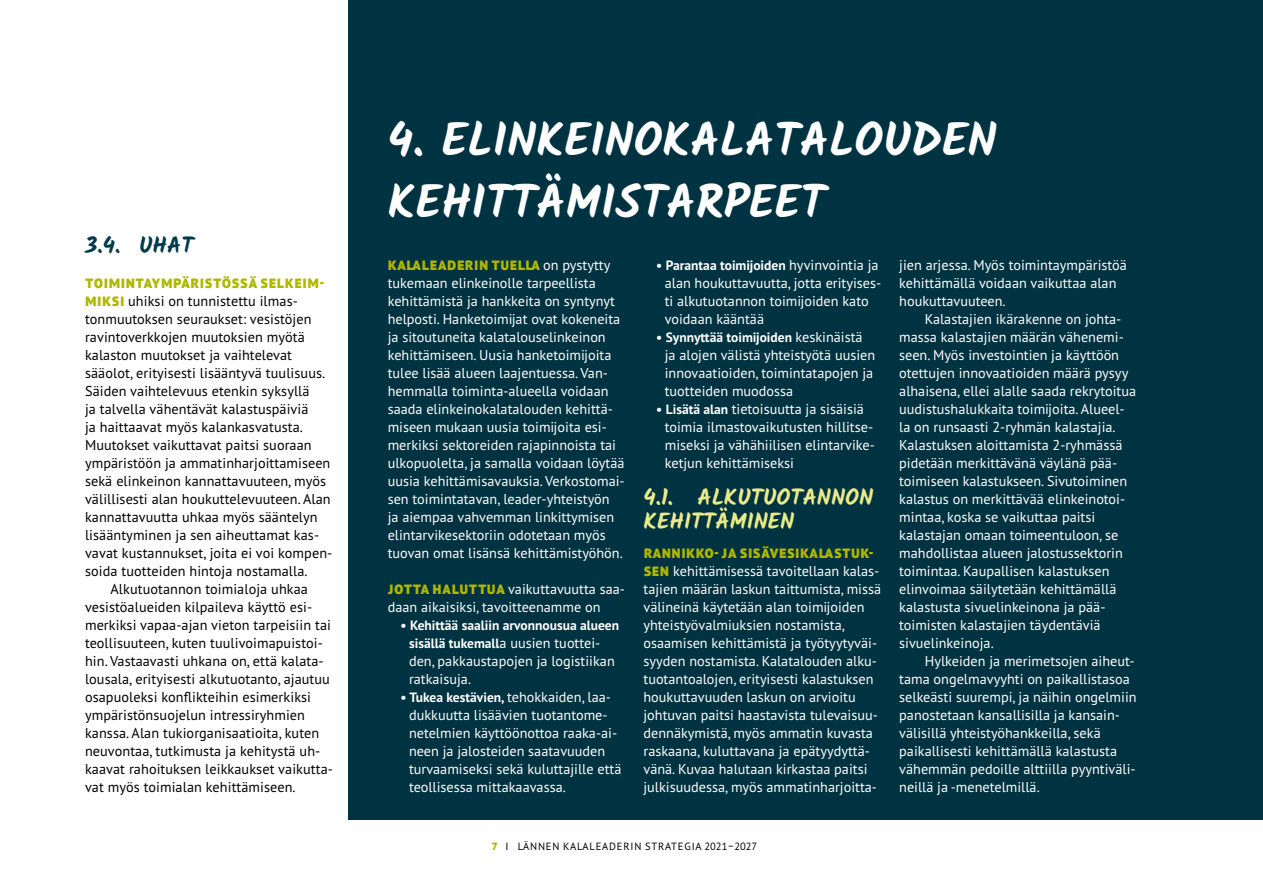
<style>
.page{position:relative;width:1263px;height:893px;background:#fff}
.page>*{position:absolute;margin:0;border:0;box-sizing:border-box;transform-origin:0 0}
.t1{font:700 46.5px/61.8px "Kalam";color:#fff}
.t2{font:700 22.5px/24px "Kalam";color:#ebea88}
.t3{font:700 22.5px "Kalam";color:#003b49}
.t4{font:14.25px/18px "PT Sans Pro";color:#fff}
.t5{font:14.25px "PT Sans Pro";letter-spacing:.005em;color:#000}
.t6{font:700 13.5px/18px "PT Sans Pro";color:#fff}
.t7{font:900 13.5px "PT Sans Pro";letter-spacing:.08em;color:#afb700}
.t8{font:10.5px "PT Sans Pro";letter-spacing:.08em;color:#000}
.s1{font-weight:900;font-size:13.5px;color:#afb700}
.s2{font-weight:400;font-size:14.25px;color:#fff}
.s3{font-weight:400;font-size:14.25px}
.s4{font-weight:700;font-size:13.5px}
.s5{font-weight:900;color:#afb700}
</style>
<div class="page">
<div style="left:349px;top:0;width:914px;height:819px;background:#003341"></div>
<h2 class="t3" style="left:85px;top:232px;width:110px">3.4. UHAT</h2>
<p class="t7" style="left:86px;top:274px;width:240px">TOIMINTAYMPÄRISTÖSSÄ SELKEIM-</p>
<p class="t5" style="left:86px;top:292px;width:214px"><span class="s1">MIKSI</span> uhiksi on tunnistettu ilmas-</p>
<p class="t5" style="left:85px;top:310px;width:228px">tonmuutoksen seuraukset: vesistöjen</p>
<p class="t5" style="left:85px;top:328px;width:221px">ravintoverkkojen muutoksien myötä</p>
<p class="t5" style="left:85px;top:346px;width:209px">kalaston muutokset ja vaihtelevat</p>
<p class="t5" style="left:85px;top:364px;width:242px">sääolot, erityisesti lisääntyvä tuulisuus.</p>
<p class="t5" style="left:85px;top:382px;width:226px">Säiden vaihtelevuus etenkin syksyllä</p>
<p class="t5" style="left:85px;top:400px;width:225px">ja talvella vähentävät kalastuspäiviä</p>
<p class="t5" style="left:85px;top:418px;width:219px">ja haittaavat myös kalankasvatusta.</p>
<p class="t5" style="left:85px;top:436px;width:228px">Muutokset vaikuttavat paitsi suoraan</p>
<p class="t5" style="left:85px;top:454px;width:247px">ympäristöön ja ammatinharjoittamiseen</p>
<p class="t5" style="left:85px;top:472px;width:243px">sekä elinkeinon kannattavuuteen, myös</p>
<p class="t5" style="left:85px;top:490px;width:247px">välillisesti alan houkuttelevuuteen. Alan</p>
<p class="t5" style="left:85px;top:508px;width:234px">kannattavuutta uhkaa myös sääntelyn</p>
<p class="t5" style="left:85px;top:526px;width:236px">lisääntyminen ja sen aiheuttamat kas-</p>
<p class="t5" style="left:85px;top:544px;width:249px">vavat kustannukset, joita ei voi kompen-</p>
<p class="t5" style="left:85px;top:562px;width:224px">soida tuotteiden hintoja nostamalla.</p>
<p class="t5" style="left:111px;top:580px;width:199px">Alkutuotannon toimialoja uhkaa</p>
<p class="t5" style="left:85px;top:598px;width:229px">vesistöalueiden kilpaileva käyttö esi-</p>
<p class="t5" style="left:85px;top:616px;width:247px">merkiksi vapaa-ajan vieton tarpeisiin tai</p>
<p class="t5" style="left:85px;top:634px;width:239px">teollisuuteen, kuten tuulivoimapuistoi-</p>
<p class="t5" style="left:85px;top:652px;width:240px">hin. Vastaavasti uhkana on, että kalata-</p>
<p class="t5" style="left:85px;top:670px;width:246px">lousala, erityisesti alkutuotanto, ajautuu</p>
<p class="t5" style="left:85px;top:688px;width:228px">osapuoleksi konflikteihin esimerkiksi</p>
<p class="t5" style="left:85px;top:706px;width:221px">ympäristönsuojelun intressiryhmien</p>
<p class="t5" style="left:85px;top:724px;width:236px">kanssa. Alan tukiorganisaatioita, kuten</p>
<p class="t5" style="left:85px;top:742px;width:237px">neuvontaa, tutkimusta ja kehitystä uh-</p>
<p class="t5" style="left:85px;top:760px;width:249px">kaavat rahoituksen leikkaukset vaikutta-</p>
<p class="t5" style="left:85px;top:778px;width:212px">vat myös toimialan kehittämiseen.</p>
<h1 class="t1" style="left:388px;top:109px;width:611px">4. ELINKEINOKALATALOUDEN<br>KEHITTÄMISTARPEET</h1>
<p class="t7" style="left:388px;top:256px;width:224px">KALALEADERIN TUELLA <span class="s2">on pystytty</span></p>
<p class="t4" style="left:388px;top:274px;width:238px">tukemaan elinkeinolle tarpeellista kehittämistä ja hankkeita on syntynyt helposti. Hanketoimijat ovat kokeneita ja sitoutuneita kalatalouselinkeinon kehittämiseen. Uusia hanketoimijoita tulee lisää alueen laajentuessa. Van&shy;hemmalla toiminta-alueella voidaan saada elinkeinokalatalouden kehittä&shy;miseen mukaan uusia toimijoita esi&shy;merkiksi sektoreiden rajapinnoista tai ulkopuolelta, ja samalla voidaan löytää uusia kehittämisavauksia. Verkostomai&shy;sen toimintatavan, leader-yhteistyön<br>ja aiempaa vahvemman linkittymisen elintarvikesektoriin odotetaan myös tuovan omat lisänsä kehittämistyöhön.</p>
<p class="t4" style="left:388px;top:580px;width:239px"><span class="s1">JOTTA HALUTTUA</span> vaikuttavuutta saa&shy;daan aikaisiksi, tavoitteenamme on</p>
<p class="t6" style="left:409px;top:616px;width:212px;text-indent:-9px">• Kehittää saaliin arvonnousua alueen sisällä tukemall<span class="s3">a uusien tuottei-</span></p>
<p class="t4" style="left:409px;top:652px;width:207px">den, pakkaustapojen ja logistiikan ratkaisuja.</p>
<p class="t6" style="left:400px;top:688px;width:212px">• Tukea kestävien, <span class="s3">tehokkaiden, laa-</span></p>
<p class="t4" style="left:409px;top:706px;width:214px">dukkuutta lisäävien tuotantome&shy;netelmien käyttöönottoa raaka-ai&shy;neen ja jalosteiden saatavuuden turvaamiseksi sekä kuluttajille että teollisessa mittakaavassa.</p>
<p class="t6" style="left:656px;top:256px;width:224px">• Parantaa toimijoiden <span class="s3">hyvinvointia ja</span></p>
<p class="t4" style="left:665px;top:274px;width:218px">alan houkuttavuutta, jotta erityises&shy;ti alkutuotannon toimijoiden kato voidaan kääntää</p>
<p class="t6" style="left:656px;top:328px;width:208px">• Synnyttää toimijoiden <span class="s3">keskinäistä</span></p>
<p class="t4" style="left:665px;top:346px;width:212px">ja alojen välistä yhteistyötä uusien innovaatioiden, toimintatapojen ja tuotteiden muodossa</p>
<p class="t4" style="left:665px;top:400px;width:212px;text-indent:-9px"><span class="s4">• Lisätä alan</span> tietoisuutta ja sisäisiä toimia ilmastovaikutusten hillitse&shy;miseksi ja vähähiilisen elintarvike&shy;ketjun kehittämiseksi</p>
<h2 class="t2" style="left:643px;top:485px;width:231px">4.1. ALKUTUOTANNON<br>KEHITTÄMINEN</h2>
<p class="t7" style="left:644px;top:544px;width:231px">RANNIKKO- JA SISÄVESIKALASTUK-</p>
<p class="t4" style="left:643px;top:562px;width:239px"><span class="s1">SEN</span> kehittämisessä tavoitellaan kalas&shy;tajien määrän laskun taittumista, missä välineinä käytetään alan toimijoiden yhteistyövalmiuksien nostamista, osaamisen kehittämistä ja työtyytyväi&shy;syyden nostamista. Kalatalouden alku&shy;tuotantoalojen, erityisesti kalastuksen houkuttavuuden laskun on arvioitu johtuvan paitsi haastavista tulevaisuu&shy;dennäkymistä, myös ammatin kuvasta raskaana, kuluttavana ja epätyydyttä&shy;vänä. Kuvaa halutaan kirkastaa paitsi julkisuudessa, myös ammatinharjoitta-</p>
<p class="t8" style="left:491px;top:840px;width:267px"><span class="s5">7</span> I LÄNNEN KALALEADERIN STRATEGIA 2021–2027</p>
<p class="t4" style="left:899px;top:256px;width:229px">jien arjessa. Myös toimintaympäristöä kehittämällä voidaan vaikuttaa alan houkuttavuuteen.</p>
<p class="t4" style="left:899px;top:310px;width:238px;text-indent:26px">Kalastajien ikärakenne on johta&shy;massa kalastajien määrän vähenemi&shy;seen. Myös investointien ja käyttöön otettujen innovaatioiden määrä pysyy alhaisena, ellei alalle saada rekrytoitua uudistushalukkaita toimijoita. Alueel&shy;la on runsaasti 2-ryhmän kalastajia.<br>Kalastuksen aloittamista 2-ryhmässä pidetään merkittävänä väylänä pää&shy;toimiseen kalastukseen. Sivutoiminen kalastus on merkittävää elinkeinotoi&shy;mintaa, koska se vaikuttaa paitsi kalastajan omaan toimeentuloon, se mahdollistaa alueen jalostussektorin toimintaa. Kaupallisen kalastuksen elinvoimaa säilytetään kehittämällä kalastusta sivuelinkeinona ja pää&shy;toimisten kalastajien täydentäviä sivuelinkeinoja.</p>
<p class="t4" style="left:899px;top:652px;width:239px;text-indent:26px">Hylkeiden ja merimetsojen aiheut&shy;tama ongelmavyyhti on paikallistasoa selkeästi suurempi, ja näihin ongelmiin panostetaan kansallisilla ja kansain&shy;välisillä yhteistyöhankkeilla, sekä paikallisesti kehittämällä kalastusta vähemmän pedoille alttiilla pyyntiväli&shy;neillä ja -menetelmillä.</p>
</div>
